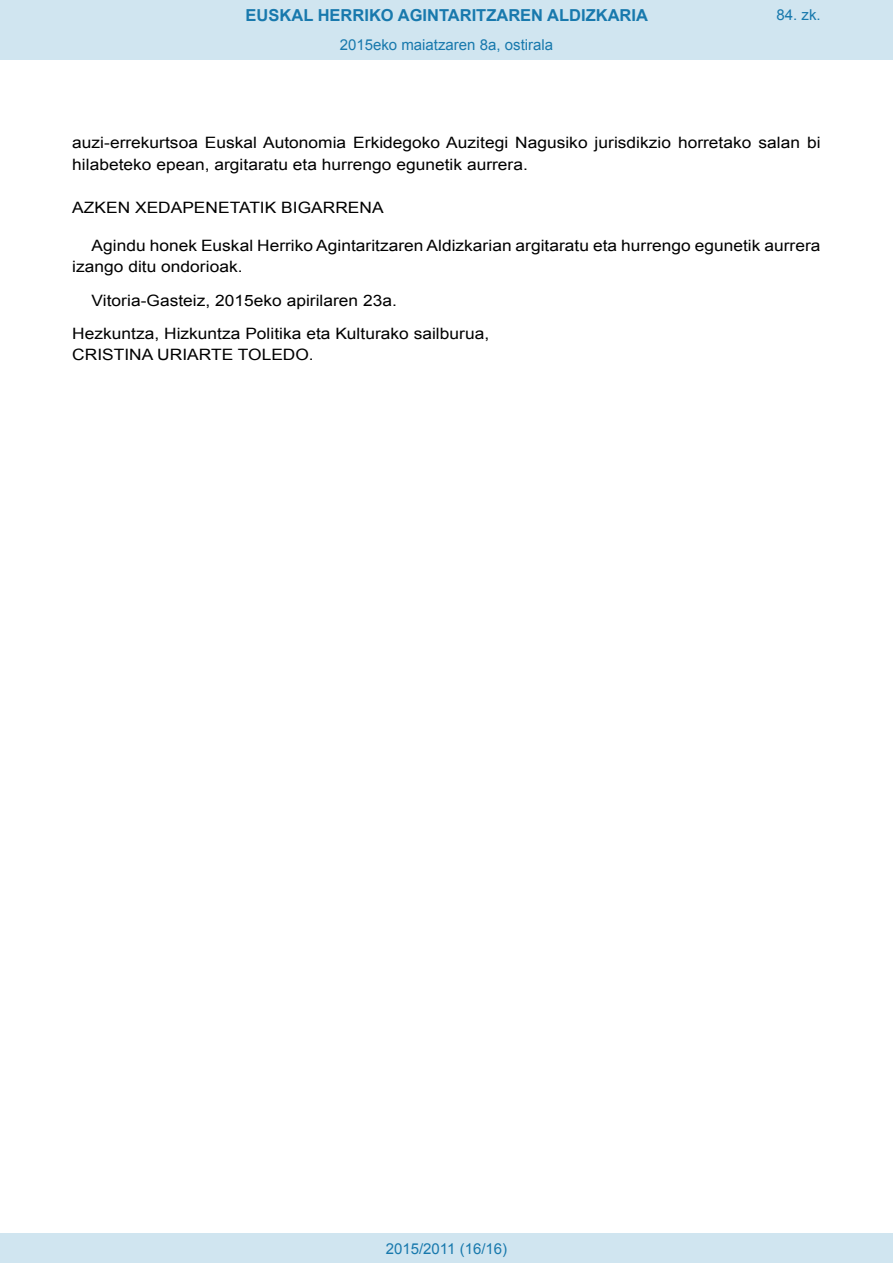
<style>
.page{position:relative;width:893px;height:1263px;background:#fff}
.page>*{position:absolute;margin:0;border:0;box-sizing:border-box;transform-origin:0 0}
.t1{font:700 16.5px "Arial";color:#1879ad}
.BOPVDetalle{font:15.6px/21.8px "Arial";color:#000;scale:1.11 1}
.BOPVFirmaPuesto{font:15.6px "Arial";color:#000;scale:1.11 1}
.BOPVFirmaLugFec{font:15.6px "Arial";color:#000;scale:1.11 1}
.BOPVDisposicion{font:15.6px "Arial";color:#000;scale:1.11 1}
.BOPVFirmaNombre{font:15.6px "Arial";color:#000;scale:1.11 1}
.Paginacion_Centro{font:15px "Arial";color:#1879ad}
</style>
<div class="page">
<div style="left:0;top:0;width:893px;height:60px;background:#d0e5f0"></div>
<div style="left:0;top:1233px;width:893px;height:30px;background:#d0e5f0"></div>
<p class="t1" style="left:246px;top:4px;width:404px">EUSKAL HERRIKO AGINTARITZAREN ALDIZKARIA</p>
<p class="Paginacion_Centro" style="left:340px;top:35px;width:215px">2015eko maiatzaren 8a, ostirala</p>
<p class="Paginacion_Centro" style="left:776px;top:5px;width:46px">84. zk.</p>
<p class="BOPVDetalle" style="left:72px;top:132px;width:676px">auzi-errekurtsoa Euskal Autonomia Erkidegoko Auzitegi Nagusiko jurisdikzio horretako salan bi hilabeteko epean, argitaratu eta hurrengo egunetik aurrera.</p>
<p class="BOPVDisposicion" style="left:72px;top:197px;width:282px">AZKEN XEDAPENETATIK BIGARRENA</p>
<p class="BOPVDetalle" style="left:72px;top:235px;width:676px;line-height:21px;text-indent:19px">Agindu honek Euskal Herriko Agintaritzaren Aldizkarian argitaratu eta hurrengo egunetik aurrera izango ditu ondorioak.</p>
<p class="BOPVFirmaLugFec" style="left:92px;top:290px;width:277px">Vitoria-Gasteiz, 2015eko apirilaren 23a.</p>
<p class="BOPVFirmaPuesto" style="left:72px;top:324px;width:377px">Hezkuntza, Hizkuntza Politika eta Kulturako sailburua,</p>
<p class="BOPVFirmaNombre" style="left:72px;top:345px;width:219px">CRISTINA URIARTE TOLEDO.</p>
<p class="Paginacion_Centro" style="left:386px;top:1238px;width:123px">2015/2011 (16/16)</p>
</div>
